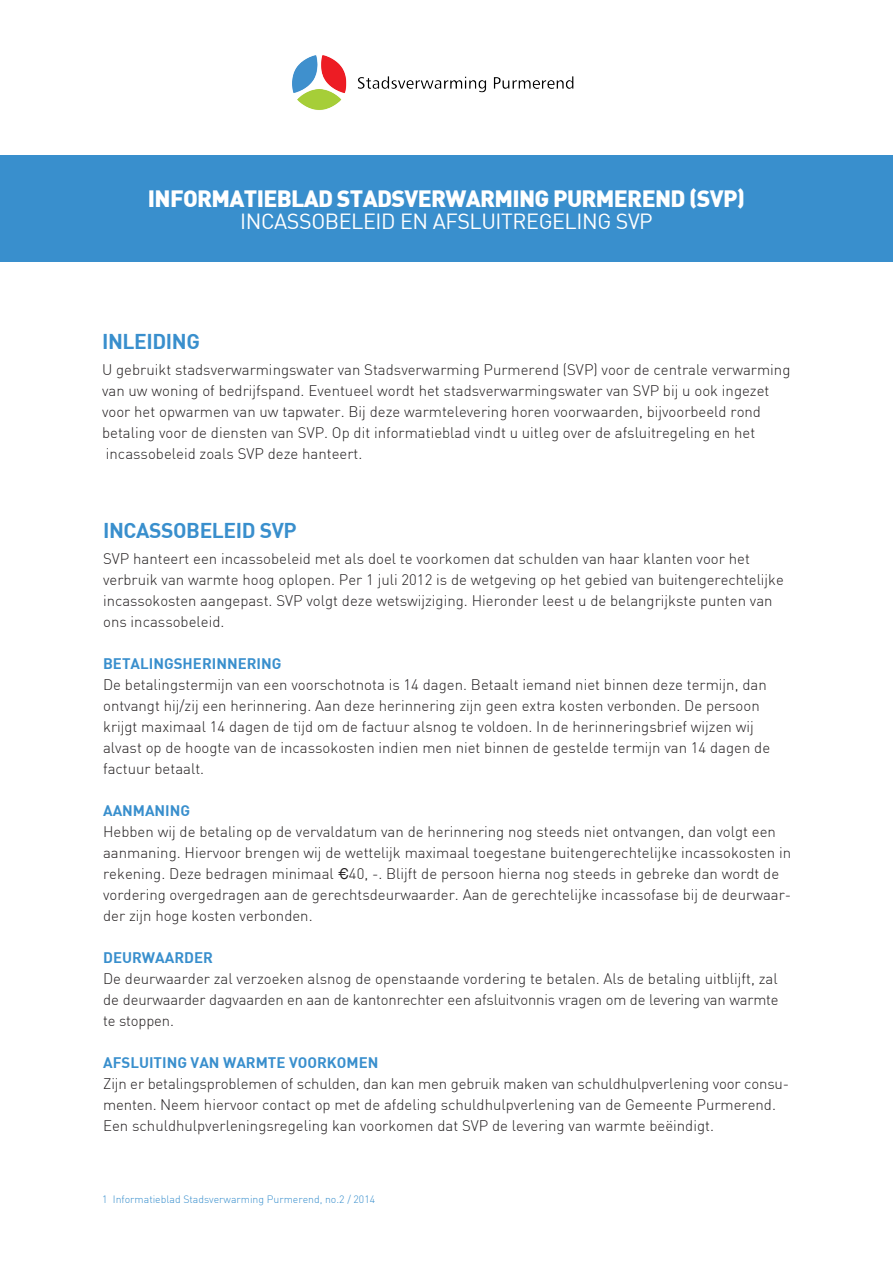
<style>
.page{position:relative;width:893px;height:1263px;background:#fff}
.page>*{position:absolute;margin:0;border:0;box-sizing:border-box;transform-origin:0 0}
.Heading_1{font:900 23.1px "DIN";letter-spacing:-.03em;color:#fff}
.Heading_1-2{font:21.45px "DIN";letter-spacing:-.02em;color:#fff}
.Heading_1-3{font:21px "DIN Bold";letter-spacing:-.02em;color:#398fcd}
.Heading_1-4{font:300 15px/21px "DIN";color:#231f20}
.t1{font:15px "DIN Bold";color:#398fcd}
.Geen_afstand{font:300 10.5px "DIN";color:#398fcd}
.s1{font-family:"DIN Bold";font-weight:400;color:#398fcd}
.s2{font-family:"Helvetica";font-weight:400}
</style>
<div class="page">
<div style="left:0;top:156px;width:893px;height:106px;background:#398fcd"></div>
<img style="left:292px;top:55px;width:282px;height:55px">
<p class="Heading_1" style="left:148px;top:183px;width:599px">INFORMATIEBLAD STADSVERWARMING PURMEREND (SVP)</p>
<p class="Heading_1-2" style="left:240px;top:208px;width:414px">INCASSOBELEID EN AFSLUITREGELING SVP</p>
<p class="Heading_1-3" style="left:102px;top:328px;width:99px">INLEIDING</p>
<p class="Heading_1-4" style="left:102px;top:358px;width:690px">U gebruikt stadsverwarmingswater van Stadsverwarming Purmerend (SVP) voor de centrale verwarming van uw woning of bedrijfspand. Eventueel wordt het stadsverwarmingswater van SVP bij u ook ingezet voor het opwarmen van uw tapwater. Bij deze warmtelevering horen voorwaarden, bijvoorbeeld rond betaling voor de diensten van SVP. Op dit informatieblad vindt u uitleg over de afsluitregeling en het incassobeleid zoals SVP deze hanteert.</p>
<p class="Heading_1-3" style="left:103px;top:517px;width:195px">INCASSOBELEID SVP</p>
<p class="Heading_1-4" style="left:103px;top:547px;width:682px">SVP hanteert een incassobeleid met als doel te voorkomen dat schulden van haar klanten voor het verbruik van warmte hoog oplopen. Per 1 juli 2012 is de wetgeving op het gebied van buitengerechtelijke incassokosten aangepast. SVP volgt deze wetswijziging. Hieronder leest u de belangrijkste punten van ons incassobeleid.</p>
<p class="Heading_1-4" style="left:103px;top:652px;width:669px"><span class="s1">BETALINGSHERINNERING<br></span>De betalingstermijn van een voorschotnota is 14 dagen. Betaalt iemand niet binnen deze termijn, dan ontvangt hij/zij een herinnering. Aan deze herinnering zijn geen extra kosten verbonden. De persoon krijgt maximaal 14 dagen de tijd om de factuur alsnog te voldoen. In de herinneringsbrief wijzen wij alvast op de hoogte van de incassokosten indien men niet binnen de gestelde termijn van 14 dagen de factuur betaalt.</p>
<p class="Heading_1-4" style="left:103px;top:799px;width:690px"><span class="s1">AANMANING<br></span>Hebben wij de betaling op de vervaldatum van de herinnering nog steeds niet ontvangen, dan volgt een aanmaning. Hiervoor brengen wij de wettelijk maximaal toegestane buitengerechtelijke incassokosten in rekening. Deze bedragen minimaal <span class="s2">€</span>40, -. Blijft de persoon hierna nog steeds in gebreke dan wordt de vordering overgedragen aan de gerechtsdeurwaarder. Aan de gerechtelijke incassofase bij de deurwaar&shy;der zijn hoge kosten verbonden.</p>
<p class="t1" style="left:103px;top:947px;width:111px">DEURWAARDER</p>
<p class="Heading_1-4" style="left:103px;top:967px;width:677px;text-align:justify">De deurwaarder zal verzoeken alsnog de openstaande vordering te betalen. Als de betaling uitblijft, zal de deurwaarder dagvaarden en aan de kantonrechter een afsluitvonnis vragen om de levering van warmte te stoppen.</p>
<p class="Heading_1-4" style="left:103px;top:1051px;width:688px"><span class="s1">AFSLUITING VAN WARMTE VOORKOMEN<br></span>Zijn er betalingsproblemen of schulden, dan kan men gebruik maken van schuldhulpverlening voor consu&shy;menten. Neem hiervoor contact op met de afdeling schuldhulpverlening van de Gemeente Purmerend.<br>Een schuldhulpverleningsregeling kan voorkomen dat SVP de levering van warmte beëindigt.</p>
<p class="Geen_afstand" style="left:102px;top:1192px;width:275px">1 Informatieblad Stadsverwarming Purmerend, no.2 / 2014</p>
</div>
